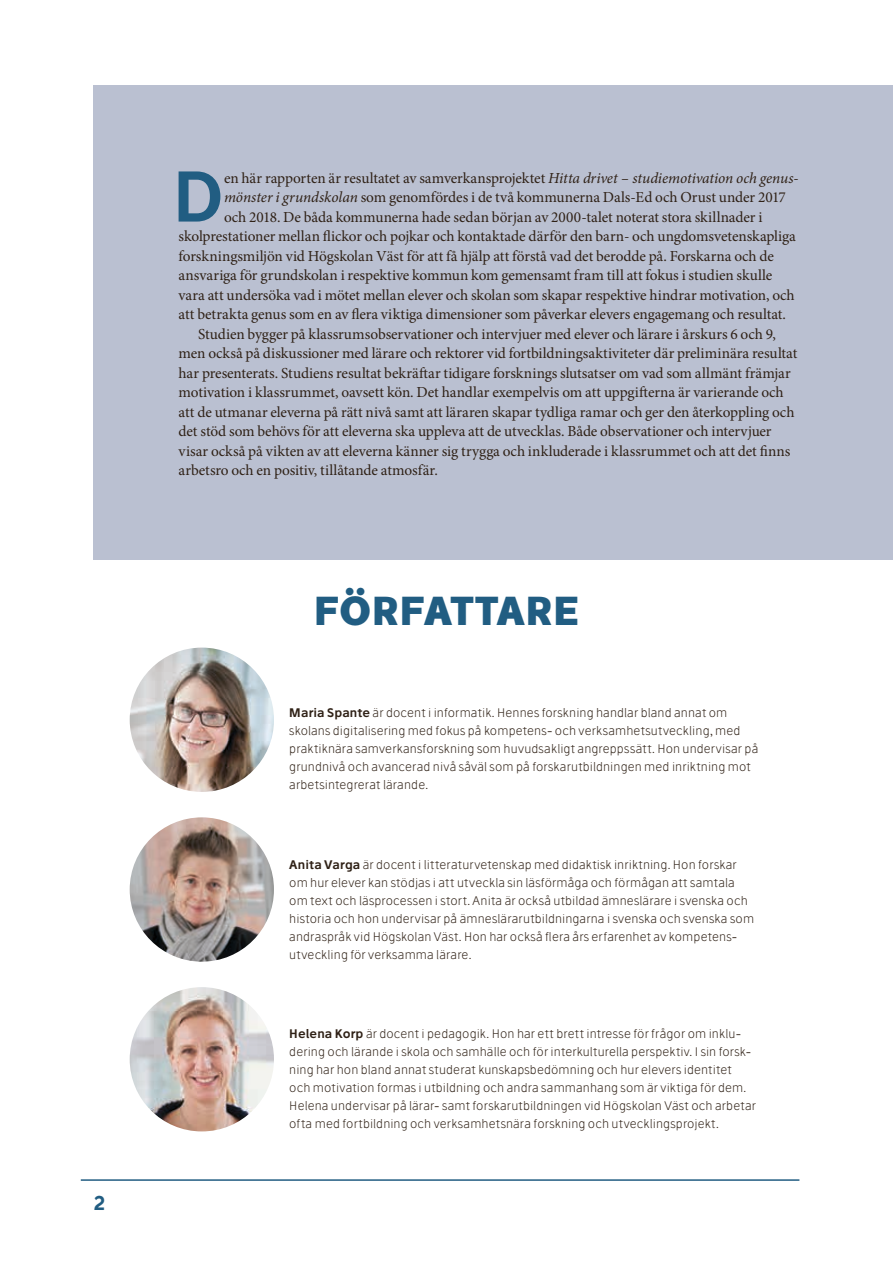
<style>
.page{position:relative;width:893px;height:1263px;background:#fff}
.page>*{position:absolute;margin:0;border:0;box-sizing:border-box;transform-origin:0 0}
.t1{font:600 69.15px "Stilu";color:#215d82}
.t2{font:700 39px "Stilu";letter-spacing:.005em;color:#215d82}
.t3{font:600 19.5px "Stilu";color:#215d82}
.t4{font:15.3px "Minion Pro";letter-spacing:-.005em;color:#2f2116}
.t5{font:300 12px/18px "Stilu";letter-spacing:.015em;color:#2f2116}
.s1{font-style:italic}
.s2{font-weight:600}
</style>
<div class="page">
<hr style="left:81px;top:1179px;width:718px;height:2px;background:#215d82">
<div style="left:94px;top:85px;width:799px;height:474px;background:#bac0d1"></div>
<img style="left:130px;top:817px;width:144px;height:145px;border-radius:72px">
<img style="left:130px;top:648px;width:144px;height:144px;border-radius:72px">
<img style="left:130px;top:987px;width:144px;height:144px;border-radius:72px">
<p class="t3" style="left:94px;top:1190px;width:13px">2</p>
<h1 class="t1" style="left:172px;top:151px;width:54px">D</h1>
<p class="t4" style="left:224px;top:167px;width:576px">en här rapporten är resultatet av samverkansprojektet <span class="s1">Hitta drivet – studiemotivation och genus-</span></p>
<p class="t4" style="left:224px;top:187px;width:563px"><span class="s1">mönster i grundskolan</span> som genomfördes i de två kommunerna Dals-Ed och Orust under 2017</p>
<p class="t4" style="left:224px;top:206px;width:540px">och 2018. De båda kommunerna hade sedan början av 2000-talet noterat stora skillnader i</p>
<p class="t4" style="left:179px;top:226px;width:619px">skolprestationer mellan flickor och pojkar och kontaktade därför den barn- och ungdomsvetenskapliga</p>
<p class="t4" style="left:179px;top:245px;width:597px">forskningsmiljön vid Högskolan Väst för att få hjälp att förstå vad det berodde på. Forskarna och de</p>
<p class="t4" style="left:179px;top:265px;width:595px">ansvariga för grundskolan i respektive kommun kom gemensamt fram till att fokus i studien skulle</p>
<p class="t4" style="left:179px;top:284px;width:618px">vara att undersöka vad i mötet mellan elever och skolan som skapar respektive hindrar motivation, och</p>
<p class="t4" style="left:179px;top:304px;width:609px">att betrakta genus som en av flera viktiga dimensioner som påverkar elevers engagemang och resultat.</p>
<p class="t4" style="left:198px;top:323px;width:579px">Studien bygger på klassrumsobservationer och intervjuer med elever och lärare i årskurs 6 och 9,</p>
<p class="t4" style="left:179px;top:343px;width:620px">men också på diskussioner med lärare och rektorer vid fortbildningsaktiviteter där preliminära resultat</p>
<p class="t4" style="left:179px;top:362px;width:614px">har presenterats. Studiens resultat bekräftar tidigare forsknings slutsatser om vad som allmänt främjar</p>
<p class="t4" style="left:179px;top:382px;width:607px">motivation i klassrummet, oavsett kön. Det handlar exempelvis om att uppgifterna är varierande och</p>
<p class="t4" style="left:179px;top:401px;width:617px">att de utmanar eleverna på rätt nivå samt att läraren skapar tydliga ramar och ger den återkoppling och</p>
<p class="t4" style="left:179px;top:421px;width:594px">det stöd som behövs för att eleverna ska uppleva att de utvecklas. Både observationer och intervjuer</p>
<p class="t4" style="left:179px;top:441px;width:613px">visar också på vikten av att eleverna känner sig trygga och inkluderade i klassrummet och att det finns</p>
<p class="t4" style="left:179px;top:460px;width:261px">arbetsro och en positiv, tillåtande atmosfär.</p>
<h2 class="t2" style="left:314px;top:584px;width:267px">FÖRFATTARE</h2>
<p class="t5" style="left:289px;top:703px;width:470px"><span class="s2">Maria Spante</span> är docent i informatik. Hennes forskning handlar bland annat om skolans digitalisering med fokus på kompetens- och verksamhetsutveckling, med praktiknära samverkansforskning som huvudsakligt angreppssätt. Hon undervisar på grundnivå och avancerad nivå såväl som på forskarutbildningen med inriktning mot arbetsintegrerat lärande.</p>
<p class="t5" style="left:289px;top:855px;width:466px"><span class="s2">Anita Varga</span> är docent i litteraturvetenskap med didaktisk inriktning. Hon forskar om hur elever kan stödjas i att utveckla sin läsförmåga och förmågan att samtala om text och läsprocessen i stort. Anita är också utbildad ämneslärare i svenska och historia och hon undervisar på ämneslärarutbildningarna i svenska och svenska som andraspråk vid Högskolan Väst. Hon har också flera års erfarenhet av kompetens&shy;utveckling för verksamma lärare.</p>
<p class="t5" style="left:289px;top:1025px;width:468px"><span class="s2">Helena Korp</span> är docent i pedagogik. Hon har ett brett intresse för frågor om inklu&shy;dering och lärande i skola och samhälle och för interkulturella perspektiv. I sin forsk&shy;ning har hon bland annat studerat kunskapsbedömning och hur elevers identitet och motivation formas i utbildning och andra sammanhang som är viktiga för dem.<br>Helena undervisar på lärar- samt forskarutbildningen vid Högskolan Väst och arbetar ofta med fortbildning och verksamhetsnära forskning och utvecklingsprojekt.</p>
</div>
